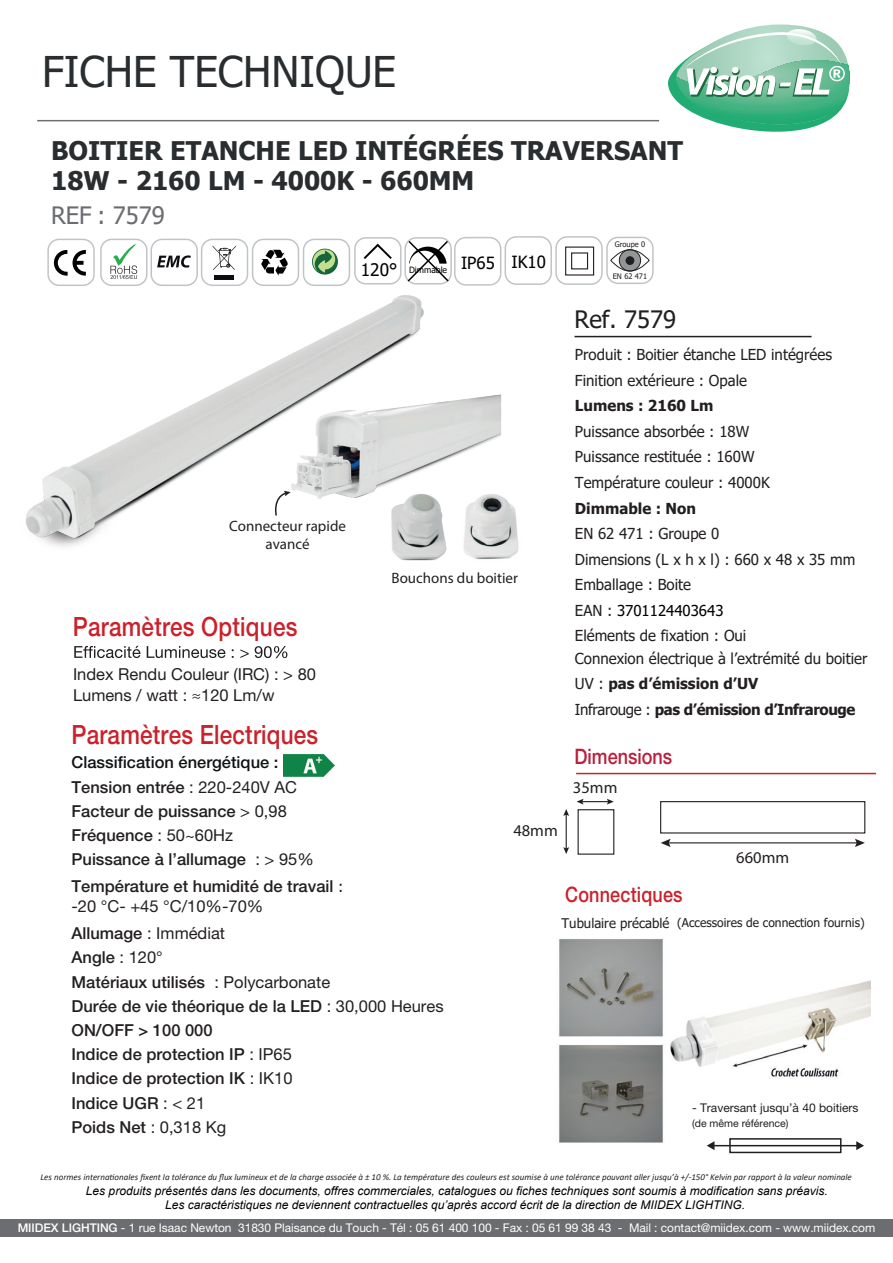
<style>
.page{position:relative;width:893px;height:1263px;background:#fff}
.page>*{position:absolute;margin:0;border:0;box-sizing:border-box;transform-origin:0 0}
.t1{font:42.3px "Tahoma";color:#292d2f}
.t2{font:500 26.55px "Helvetica Neue LT Std";letter-spacing:.01em;color:#cb212b;scale:.85 1}
.t3{font:700 25.65px/30.6px "Tahoma";color:#292d2f}
.t4{font:24px "Tahoma";color:#6c6d70}
.t5{font:24px "Tahoma";color:#231f20}
.t6{font:500 21.3px "Helvetica Neue LT Std";letter-spacing:.01em;color:#cb212b;scale:.85 1}
.t7{font:500 21.3px "Helvetica Neue LT Std";color:#bc1e3b;scale:.85 1}
.t8{font:500 16.5px/24.2px "Helvetica Neue LT Std";color:#231f20}
.t9{font:16.5px/21.6px "Helvetica Neue LT Std";color:#231f20}
.t10{font:16.5px "Myriad Pro";color:#231f20}
.t11{font:15.15px/25.5px "Tahoma";color:#231f20}
.t12{font:700 15.15px/25.5px "Tahoma";letter-spacing:-.025em;color:#231f20}
.t13{font:700 15.15px "Tahoma";color:#231f20}
.t14{font:15px/18px "Myriad Pro";color:#231f20;text-align:center}
.t15{font:15px "Tahoma";color:#000}
.t16{font:12.15px "Tahoma";color:#231f20}
.t17{font:italic 12px "Arial";color:#000001}
.t18{font:12px "Helvetica Neue LT Std";letter-spacing:-.005em;color:#fff}
.t19{font:12px "Helvetica Neue LT Std";color:#231f20}
.t20{font:10.5px "Helvetica Neue LT Std";color:#231f20}
.t21{font:italic 9px "Calibri";color:#231f20}
.t22{font:8.7px "Tahoma";color:#000}
.t23{font:7.5px "Tahoma";color:#231f20}
.s1{font-size:17.25px}
.s2{font-size:15.15px;color:#231f20}
.s3{font-weight:400}
.s4{color:#101315}
.s5{font-family:"Tahoma";font-weight:400;font-size:15.15px}
.s6{font-size:13.35px}
.s7{font-weight:500}
</style>
<div class="page">
<img style="left:26px;top:264px;width:398px;height:283px">
<hr style="left:37px;top:120px;width:622px;height:1px;background:#6c6d70">
<svg style="left:668px;top:24px;width:182px;height:108px"></svg>
<svg style="left:74px;top:646px;width:213px;height:12px"></svg>
<hr style="left:575px;top:336px;width:237px;height:1px;background:#231f20">
<div style="left:304px;top:239px;width:45px;height:46px;background:#fff;border-radius:11px"></div>
<div style="left:303px;top:239px;width:47px;height:47px;border:1px solid #c1c4c7;border-radius:11px"></div>
<div style="left:100px;top:239px;width:48px;height:47px;border:1px solid #c1c4c7;border-radius:11px"></div>
<div style="left:48px;top:239px;width:46px;height:46px;background:#fff;border-radius:11px"></div>
<div style="left:47px;top:239px;width:48px;height:47px;border:1px solid #c1c4c7;border-radius:11px"></div>
<div style="left:151px;top:239px;width:46px;height:46px;background:#fff;border-radius:11px"></div>
<div style="left:150px;top:239px;width:48px;height:47px;border:1px solid #c1c4c7;border-radius:11px"></div>
<div style="left:202px;top:239px;width:45px;height:46px;background:#fff;border-radius:11px"></div>
<div style="left:201px;top:239px;width:47px;height:47px;border:1px solid #c1c4c7;border-radius:11px"></div>
<div style="left:253px;top:239px;width:45px;height:46px;background:#fff;border-radius:11px"></div>
<div style="left:252px;top:239px;width:47px;height:47px;border:1px solid #c1c4c7;border-radius:11px"></div>
<svg style="left:54px;top:250px;width:32px;height:26px"></svg>
<svg style="left:157px;top:255px;width:34px;height:13px"></svg>
<svg style="left:213px;top:245px;width:23px;height:25px"></svg>
<div style="left:214px;top:275px;width:20px;height:5px;background:#0f0c12"></div>
<svg style="left:261px;top:250px;width:27px;height:26px"></svg>
<svg style="left:312px;top:249px;width:26px;height:26px"></svg>
<div style="left:355px;top:238px;width:46px;height:46px;background:#fff;border-radius:11px"></div>
<div style="left:354px;top:237px;width:48px;height:48px;border:1px solid #c1c4c7;border-radius:11px"></div>
<svg style="left:364px;top:244px;width:28px;height:15px"></svg>
<div style="left:404px;top:237px;width:48px;height:48px;border:1px solid #c1c4c7;border-radius:11px"></div>
<svg style="left:406px;top:239px;width:44px;height:44px"></svg>
<div style="left:454px;top:237px;width:47px;height:49px;border:1px solid #c1c4c7;border-radius:11px"></div>
<div style="left:505px;top:236px;width:47px;height:49px;border:1px solid #c1c4c7;border-radius:11px"></div>
<div style="left:555px;top:236px;width:48px;height:49px;border:1px solid #c1c4c7;border-radius:11px"></div>
<svg style="left:110px;top:244px;width:27px;height:35px"></svg>
<img style="left:283px;top:754px;width:51px;height:23px">
<hr style="left:576px;top:773px;width:300px;height:1px;background:#d01f26">
<div style="left:0;top:1220px;width:893px;height:17px;background:#6c6d70"></div>
<img style="left:247px;top:379px;width:255px;height:125px">
<img style="left:380px;top:489px;width:72px;height:72px">
<img style="left:462px;top:489px;width:57px;height:71px">
<svg style="left:272px;top:491px;width:19px;height:26px"></svg>
<div style="left:660px;top:801px;width:205px;height:32px;border:1px solid #231f20"></div>
<hr style="left:667px;top:842px;width:191px;height:1px;background:#231f20">
<svg style="left:661px;top:839px;width:9px;height:8px"></svg>
<svg style="left:855px;top:839px;width:10px;height:8px"></svg>
<div style="left:578px;top:809px;width:36px;height:46px;border:1px solid #231f20"></div>
<svg style="left:577px;top:799px;width:37px;height:5px"></svg>
<hr style="left:566px;top:814px;width:1px;height:35px;background:#231f20">
<svg style="left:563px;top:809px;width:6px;height:7px"></svg>
<svg style="left:563px;top:847px;width:6px;height:7px"></svg>
<div style="left:0;top:1219px;width:893px;height:17px;background:#6c6d70"></div>
<div style="left:606px;top:237px;width:48px;height:47px;border:1px solid #c1c4c7;border-radius:11px"></div>
<svg style="left:619px;top:249px;width:22px;height:22px"></svg>
<div style="left:610px;top:249px;width:39px;height:22px;border:1px solid #231f20;border-radius:50%"></div>
<div style="left:626px;top:256px;width:8px;height:9px;background:#231f20;border-radius:50%"></div>
<div style="left:565px;top:247px;width:29px;height:29px;border:1px solid #231f20"></div>
<div style="left:571px;top:252px;width:17px;height:17px;border:1px solid #231f20"></div>
<div style="left:729px;top:1138px;width:112px;height:15px;border:2px solid #231f20"></div>
<hr style="left:713px;top:1145px;width:145px;height:1px;background:#231f20">
<svg style="left:707px;top:1141px;width:7px;height:9px"></svg>
<svg style="left:856px;top:1141px;width:8px;height:9px"></svg>
<img style="left:670px;top:980px;width:201px;height:97px">
<img style="left:559px;top:939px;width:104px;height:98px">
<img style="left:559px;top:1045px;width:104px;height:98px">
<h1 class="t1" style="left:42px;top:43px;width:356px">FICHE TECHNIQUE</h1>
<h3 class="t3" style="left:51px;top:136px;width:633px">BOITIER ETANCHE LED INTÉGRÉES TRAVERSANT<br>18W - 2160 LM - 4000K - 660MM</h3>
<h3 class="t4" style="left:51px;top:199px;width:115px">REF : 7579</h3>
<p class="t22" style="left:361px;top:264px;width:187px"><span class="s1">120°</span> Dimmable <sup>IP65</sup> <sup>IK10</sup></p>
<p class="t14" style="left:229px;top:517px;width:118px">Connecteur rapide avancé</p>
<h2 class="t2" style="left:73px;top:610px;width:265px">Paramètres Optiques</h2>
<p class="t9" style="left:73px;top:663px;width:245px">Index Rendu Couleur (IRC) : &gt; 80<br>Lumens / watt : ≈120 Lm/w</p>
<p class="t14" style="left:392px;top:569px;width:128px">Bouchons du boitier</p>
<p class="t23" style="left:615px;top:239px;width:32px">Groupe 0</p>
<p class="t23" style="left:613px;top:272px;width:36px">EN 62 471</p>
<h3 class="t5" style="left:575px;top:303px;width:103px">Ref. 7579</h3>
<p class="t11" style="left:575px;top:343px;width:259px">Produit : Boitier étanche LED intégrées<br>Finition extérieure : Opale</p>
<p class="t13" style="left:575px;top:395px;width:140px">Lumens : 2160 Lm</p>
<p class="t11" style="left:575px;top:420px;width:196px">Puissance absorbée : 18W<br>Puissance restituée : 160W<br>Température couleur : 4000K</p>
<p class="t13" style="left:575px;top:497px;width:123px">Dimmable : Non</p>
<p class="t11" style="left:575px;top:522px;width:282px">EN 62 471 : Groupe 0<br>Dimensions (L x h x l) : 660 x 48 x 35 mm<br>Emballage : Boite</p>
<p class="t15" style="left:575px;top:600px;width:150px"><span class="s2">EAN :</span> 3701124403643</p>
<p class="t11" style="left:575px;top:625px;width:294px;line-height:22.5px">Eléments de fixation : Oui<br>Connexion électrique à l’extrémité du boitier</p>
<p class="t12" style="left:575px;top:671px;width:282px"><span class="s3">UV :</span> pas d’émission d’UV<br><span class="s3">Infrarouge :</span> pas d’émission d’Infrarouge</p>
<h2 class="t2" style="left:72px;top:718px;width:292px">Paramètres Electriques</h2>
<p class="t8" style="left:72px;top:750px;width:244px"><span class="s4">Classification énergétique :<br></span>Tension entrée <span class="s3">: 220-240V AC<br></span>Facteur de puissance <span class="s3">&gt; 0,98<br></span>Fréquence <span class="s3">: 50~60Hz<br></span>Puissance à l’allumage <span class="s3">: &gt; 95%</span></p>
<p class="t8" style="left:72px;top:876px;width:273px;line-height:19.8px">Température et humidité de travail <span class="s5">: </span><span class="s3">-20 °C- +45 °C/10%-70%</span></p>
<p class="t8" style="left:72px;top:921px;width:374px">Allumage <span class="s3">: Immédiat<br></span>Angle <span class="s3">: 120°<br></span>Matériaux utilisés <span class="s3">: Polycarbonate<br></span>Durée de vie théorique de la LED <span class="s3">: 30,000 Heures<br></span>ON/OFF &gt; 100 000<br>Indice de protection IP <span class="s3">: IP65<br></span>Indice de protection IK <span class="s3">: IK10<br></span>Indice UGR <span class="s3">: &lt; 21<br></span>Poids Net <span class="s3">: 0,318 Kg</span></p>
<p class="t7" style="left:575px;top:744px;width:116px">Dimensions</p>
<p class="t10" style="left:513px;top:820px;width:46px">48mm</p>
<p class="t10" style="left:573px;top:777px;width:46px">35mm</p>
<p class="t10" style="left:736px;top:847px;width:54px">660mm</p>
<p class="t6" style="left:565px;top:882px;width:140px">Connectiques</p>
<p class="t16" style="left:562px;top:915px;width:305px"><span class="s6">Tubulaire précablé</span> (Accessoires de connection fournis)</p>
<p class="t19" style="left:692px;top:1101px;width:168px">- Traversant jusqu’à 40 boitiers</p>
<p class="t20" style="left:692px;top:1117px;width:98px">(de même référence)</p>
<p class="t21" style="left:41px;top:1171px;width:813px">Les normes internationales fixent la tolérance du flux lumineux et de la charge associée à ± 10 %. La température des couleurs est soumise à une tolérance pouvant aller jusqu’à +/-150° Kelvin par rapport à la valeur nominale</p>
<p class="t17" style="left:86px;top:1183px;width:743px">Les produits présentés dans les documents, offres commerciales, catalogues ou fiches techniques sont soumis à modification sans préavis.</p>
<p class="t17" style="left:165px;top:1197px;width:582px">Les caractéristiques ne deviennent contractuelles qu’après accord écrit de la direction de MIIDEX LIGHTING.</p>
<p class="t18" style="left:18px;top:1221px;width:859px"><span class="s7">MIIDEX LIGHTING</span> - 1 rue Isaac Newton 31830 Plaisance du Touch - Tél : 05 61 400 100 - Fax : 05 61 99 38 43 - Mail : contact@miidex.com - www.miidex.com</p>
</div>
